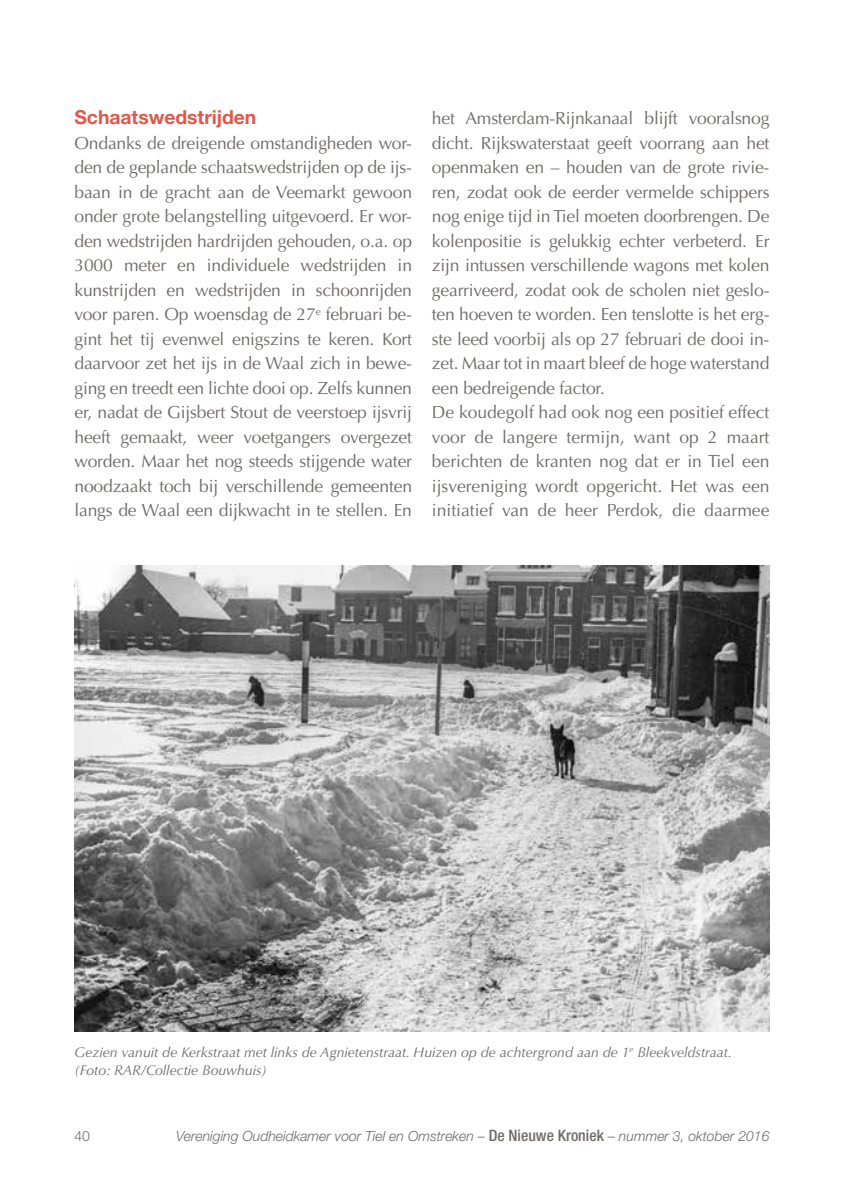
<style>
.page{position:relative;width:844px;height:1191px;background:#fff}
.page>*{position:absolute;margin:0;border:0;box-sizing:border-box;transform-origin:0 0}
.t1{font:700 19.25px "Helvetica Neue LT Std";color:#e35649}
.t2{font:17.5px/24.5px "Optima LT Std";letter-spacing:-.01em;color:#6e6a68;text-align:justify}
.t3{font:italic 14px/17.5px "Optima LT Std";color:#6e6a68}
.t4{font:italic 300 14px "Helvetica Neue LT Std";color:#6e6a68}
.t5{font:300 14px "Helvetica Neue LT Std";color:#6e6a68}
.s1{font-style:normal}
.s2{font-weight:500;font-style:normal;font-stretch:condensed;font-size:15.75px}
</style>
<div class="page">
<img style="left:74px;top:565px;width:695px;height:466px">
<p class="t1" style="left:74px;top:105px;width:183px">Schaatswedstrijden</p>
<p class="t2" style="left:74px;top:131px;width:339px">Ondanks de dreigende omstandigheden wor&shy;den de geplande schaatswedstrijden op de ijs&shy;baan in de gracht aan de Veemarkt gewoon onder grote belangstelling uitgevoerd. Er wor&shy;den wedstrijden hardrijden gehouden, o.a. op 3000 meter en individuele wedstrijden in kunstrijden en wedstrijden in schoonrijden voor paren. Op woensdag de 27<sup>e</sup> februari be&shy;gint het tij evenwel enigszins te keren. Kort daarvoor zet het ijs in de Waal zich in bewe&shy;ging en treedt een lichte dooi op. Zelfs kunnen er, nadat de Gijsbert Stout de veerstoep ijsvrij heeft gemaakt, weer voetgangers overgezet worden. Maar het nog steeds stijgende water noodzaakt toch bij verschillende gemeenten langs de Waal een dijkwacht in te stellen. En</p>
<p class="t2" style="left:432px;top:106px;width:339px;text-align:left">het Amsterdam-Rijnkanaal blijft vooralsnog dicht. Rijkswaterstaat geeft voorrang aan het openmaken en – houden van de grote rivie&shy;ren, zodat ook de eerder vermelde schippers nog enige tijd in Tiel moeten doorbrengen. De kolenpositie is gelukkig echter verbeterd. Er zijn intussen verschillende wagons met kolen gearriveerd, zodat ook de scholen niet geslo&shy;ten hoeven te worden. Een tenslotte is het erg&shy;ste leed voorbij als op 27 februari de dooi in&shy;zet. Maar tot in maart bleef de hoge waterstand een bedreigende factor.<br>De koudegolf had ook nog een positief effect voor de langere termijn, want op 2 maart berichten de kranten nog dat er in Tiel een ijsvereniging wordt opgericht. Het was een initiatief van de heer Perdok, die daarmee</p>
<p class="t3" style="left:74px;top:1043px;width:658px">Gezien vanuit de Kerkstraat met links de Agnietenstraat. Huizen op de achtergrond aan de 1<sup>e</sup> Bleekveldstraat. (Foto: RAR/Collectie Bouwhuis)</p>
<p class="t5" style="left:74px;top:1127px;width:17px">40</p>
<p class="t4" style="left:176px;top:1128px;width:595px">Vereniging Oudheidkamer voor Tiel en Omstreken <span class="s1">–</span> <span class="s2">De Nieuwe Kroniek</span> – nummer 3, oktober 2016</p>
</div>
